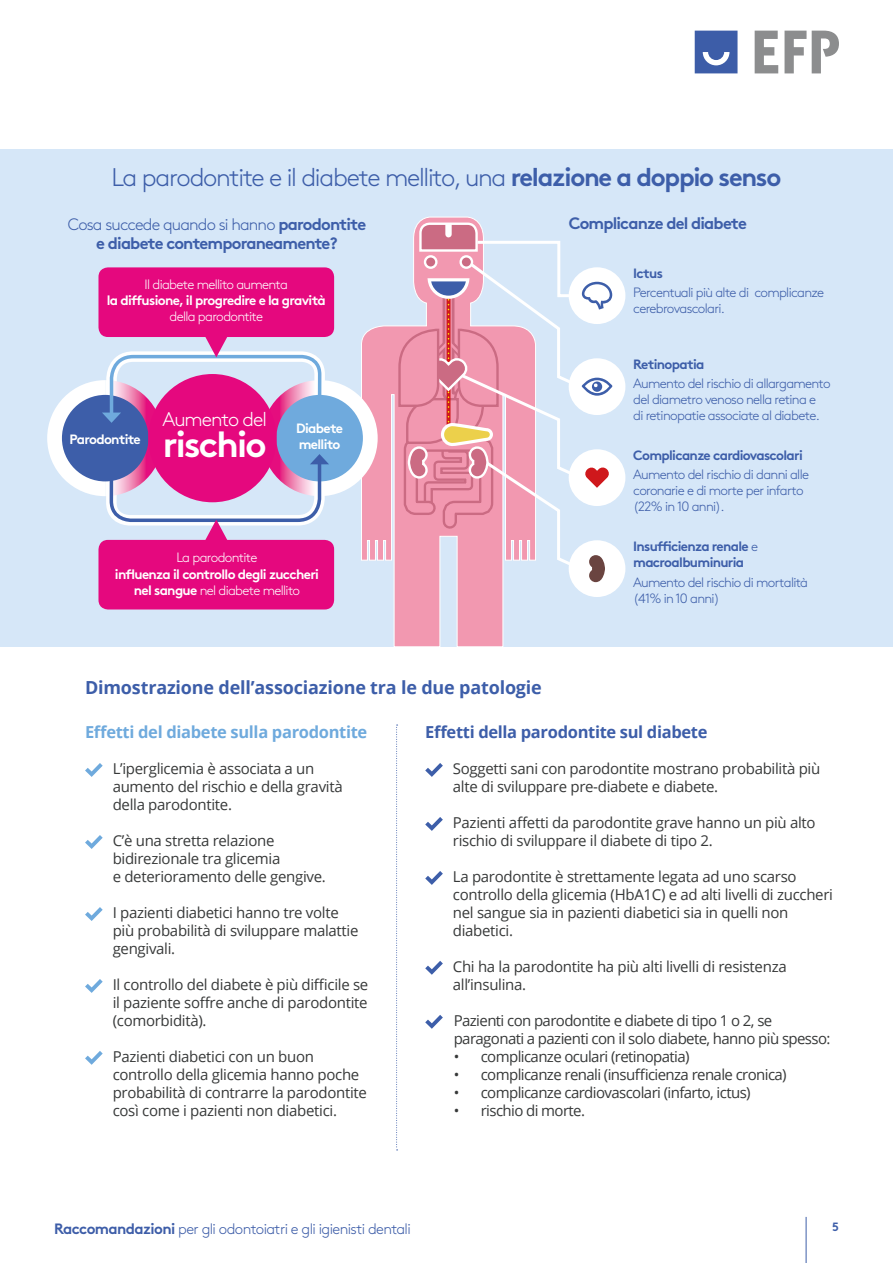
<style>
.page{position:relative;width:893px;height:1263px;background:#fff}
.page>*{position:absolute;margin:0;border:0;box-sizing:border-box;transform-origin:0 0}
.t1{font:700 36px "Brown";letter-spacing:-.05em;color:#fff}
.t2{font:300 25.5px "Brown";letter-spacing:-.05em;color:#3d5ea9}
.t3{font:300 19.8px "Brown";letter-spacing:-.05em;color:#fff}
.t4{font:700 18px "Open Sans";letter-spacing:-.01em;color:#3d5ea9}
.t5{font:700 16.5px/19.8px "Brown";letter-spacing:-.05em;color:#3d5ea9;text-align:center}
.t6{font:700 16.5px "Open Sans";letter-spacing:-.02em;color:#3d5ea9}
.t7{font:700 16.5px "Open Sans";letter-spacing:-.02em;color:#6faadd}
.t8{font:15px/18px "Open Sans";letter-spacing:-.02em;color:#373939}
.t9{font:15px/18px "Open Sans";letter-spacing:-.04em;color:#373939}
.t10{font:300 15px "Brown";letter-spacing:-.04em;color:#3d5da8}
.t11{font:300 13.5px/16.2px "Brown";letter-spacing:-.05em;color:#3d5ea9}
.t12{font:700 13.5px/16.2px "Brown";letter-spacing:-.05em;color:#fff}
.t13{font:700 13.5px/16.2px "Brown";letter-spacing:-.05em;color:#3d5ea9}
.t14{font:300 13.5px "Brown";letter-spacing:-.05em;color:#fff}
.t15{font:700 12px "Brown";color:#3d5ea9}
.s1{font-weight:700}
.s2{font-weight:300}
</style>
<div class="page">
<hr style="left:806px;top:1217px;width:1px;height:46px;background:#3d5ea9">
<svg style="left:695px;top:31px;width:42px;height:42px;background:#506db0"></svg>
<svg style="left:755px;top:31px;width:23px;height:42px"></svg>
<svg style="left:784px;top:31px;width:22px;height:42px"></svg>
<svg style="left:812px;top:31px;width:27px;height:42px"></svg>
<div style="left:0;top:149px;width:893px;height:497px;background:#d6e7f8"></div>
<svg style="left:361px;top:216px;width:175px;height:431px"></svg>
<svg style="left:424px;top:582px;width:61px;height:65px"></svg>
<svg style="left:108px;top:481px;width:215px;height:166px"></svg>
<svg style="left:262px;top:380px;width:116px;height:116px;background:#afbbdd"></svg>
<svg style="left:108px;top:351px;width:215px;height:68px"></svg>
<svg style="left:47px;top:380px;width:116px;height:116px"></svg>
<div style="left:148px;top:374px;width:129px;height:128px;background:#e5087e;border-radius:50%"></div>
<div style="left:98px;top:267px;width:236px;height:70px;background:#e5087e;border-radius:10px"></div>
<svg style="left:205px;top:337px;width:23px;height:20px"></svg>
<div style="left:98px;top:540px;width:236px;height:69px;background:#e5087e;border-radius:10px"></div>
<svg style="left:205px;top:519px;width:23px;height:21px"></svg>
<div style="left:569px;top:267px;width:56px;height:57px;background:#fff;border-radius:50%"></div>
<div style="left:569px;top:358px;width:56px;height:57px;background:#fff;border-radius:50%"></div>
<div style="left:569px;top:449px;width:56px;height:57px;background:#fff;border-radius:50%"></div>
<div style="left:569px;top:540px;width:56px;height:57px;background:#fff;border-radius:50%"></div>
<svg style="left:397px;top:221px;width:215px;height:361px"></svg>
<svg style="left:396px;top:725px;width:2px;height:425px"></svg>
<svg style="left:425px;top:763px;width:18px;height:14px"></svg>
<svg style="left:425px;top:817px;width:18px;height:14px"></svg>
<svg style="left:425px;top:871px;width:18px;height:14px"></svg>
<svg style="left:425px;top:961px;width:18px;height:14px"></svg>
<svg style="left:425px;top:1015px;width:18px;height:14px"></svg>
<svg style="left:85px;top:763px;width:18px;height:14px"></svg>
<svg style="left:85px;top:835px;width:18px;height:14px"></svg>
<svg style="left:85px;top:907px;width:18px;height:14px"></svg>
<svg style="left:85px;top:979px;width:18px;height:14px"></svg>
<svg style="left:85px;top:1051px;width:18px;height:14px"></svg>
<h2 class="t2" style="left:112px;top:158px;width:671px">La parodontite e il diabete mellito, una <span class="s1">relazione a doppio senso</span></h2>
<p class="t5" style="left:68px;top:212px;width:300px"><span class="s2">Cosa succede quando si hanno</span> parodontite e diabete contemporaneamente?</p>
<p class="t5" style="left:569px;top:212px;width:180px">Complicanze del diabete</p>
<p class="t13" style="left:633px;top:263px;width:31px">Ictus</p>
<p class="t11" style="left:633px;top:283px;width:192px">Percentuali più alte di complicanze cerebrovascolari.</p>
<p class="t14" style="left:145px;top:274px;width:145px">Il diabete mellito aumenta</p>
<p class="t12" style="left:107px;top:291px;width:221px">la diffusione, il progredire e la gravità</p>
<p class="t14" style="left:169px;top:307px;width:95px">della parodontite</p>
<h3 class="t3" style="left:162px;top:404px;width:106px">Aumento del</h3>
<h1 class="t1" style="left:163px;top:415px;width:105px">rischio</h1>
<p class="t12" style="left:70px;top:430px;width:73px">Parodontite</p>
<p class="t12" style="left:296px;top:419px;width:48px">Diabete mellito</p>
<p class="t14" style="left:176px;top:548px;width:83px">La parodontite</p>
<p class="t12" style="left:115px;top:564px;width:206px;text-align:center">influenza il controllo degli zuccheri nel sangue <span class="s2">nel diabete mellito</span></p>
<p class="t13" style="left:633px;top:354px;width:73px">Retinopatia</p>
<p class="t11" style="left:633px;top:374px;width:199px">Aumento del rischio di allargamento del diametro venoso nella retina e<br>di retinopatie associate al diabete.</p>
<p class="t13" style="left:633px;top:445px;width:171px">Complicanze cardiovascolari</p>
<p class="t11" style="left:633px;top:465px;width:177px">Aumento del rischio di danni alle coronarie e di morte per infarto (22% in 10 anni).</p>
<p class="t13" style="left:633px;top:537px;width:126px">Insufficienza renale <span class="s2">e </span>macroalbuminuria</p>
<p class="t11" style="left:633px;top:573px;width:176px">Aumento del rischio di mortalità (41% in 10 anni)</p>
<p class="t4" style="left:85px;top:675px;width:458px">Dimostrazione dell’associazione tra le due patologie</p>
<p class="t6" style="left:425px;top:720px;width:284px">Effetti della parodontite sul diabete</p>
<p class="t8" style="left:453px;top:759px;width:369px">Soggetti sani con parodontite mostrano probabilità più alte di sviluppare pre-diabete e diabete.</p>
<p class="t8" style="left:453px;top:813px;width:364px">Pazienti affetti da parodontite grave hanno un più alto rischio di sviluppare il diabete di tipo 2.</p>
<p class="t8" style="left:453px;top:867px;width:382px">La parodontite è strettamente legata ad uno scarso controllo della glicemia (HbA1C) e ad alti livelli di zuccheri nel sangue sia in pazienti diabetici sia in quelli non diabetici.</p>
<p class="t8" style="left:453px;top:957px;width:335px">Chi ha la parodontite ha più alti livelli di resistenza all’insulina.</p>
<p class="t9" style="left:454px;top:1011px;width:378px">Pazienti con parodontite e diabete di tipo 1 o 2, se paragonati a pazienti con il solo diabete, hanno più spesso:</p>
<p class="t9" style="left:454px;top:1047px;width:237px">• complicanze oculari (retinopatia)</p>
<p class="t9" style="left:454px;top:1065px;width:334px">• complicanze renali (insufficienza renale cronica)</p>
<p class="t9" style="left:454px;top:1083px;width:298px">• complicanze cardiovascolari (infarto, ictus)</p>
<p class="t9" style="left:454px;top:1101px;width:133px">• rischio di morte.</p>
<p class="t7" style="left:85px;top:720px;width:284px">Effetti del diabete sulla parodontite</p>
<p class="t8" style="left:113px;top:759px;width:232px">L’iperglicemia è associata a un aumento del rischio e della gravità della parodontite.</p>
<p class="t8" style="left:113px;top:831px;width:215px">C’è una stretta relazione bidirezionale tra glicemia<br>e deterioramento delle gengive.</p>
<p class="t8" style="left:113px;top:903px;width:247px">I pazienti diabetici hanno tre volte più probabilità di sviluppare malattie gengivali.</p>
<p class="t8" style="left:113px;top:975px;width:257px;text-align:justify">Il controllo del diabete è più difficile se il paziente soffre anche di parodontite (comorbidità).</p>
<p class="t8" style="left:113px;top:1047px;width:256px">Pazienti diabetici con un buon controllo della glicemia hanno poche probabilità di contrarre la parodontite così come i pazienti non diabetici.</p>
<p class="t10" style="left:54px;top:1217px;width:358px"><span class="s1">Raccomandazioni</span> per gli odontoiatri e gli igienisti dentali</p>
<p class="t15" style="left:832px;top:1217px;width:8px">5</p>
</div>
